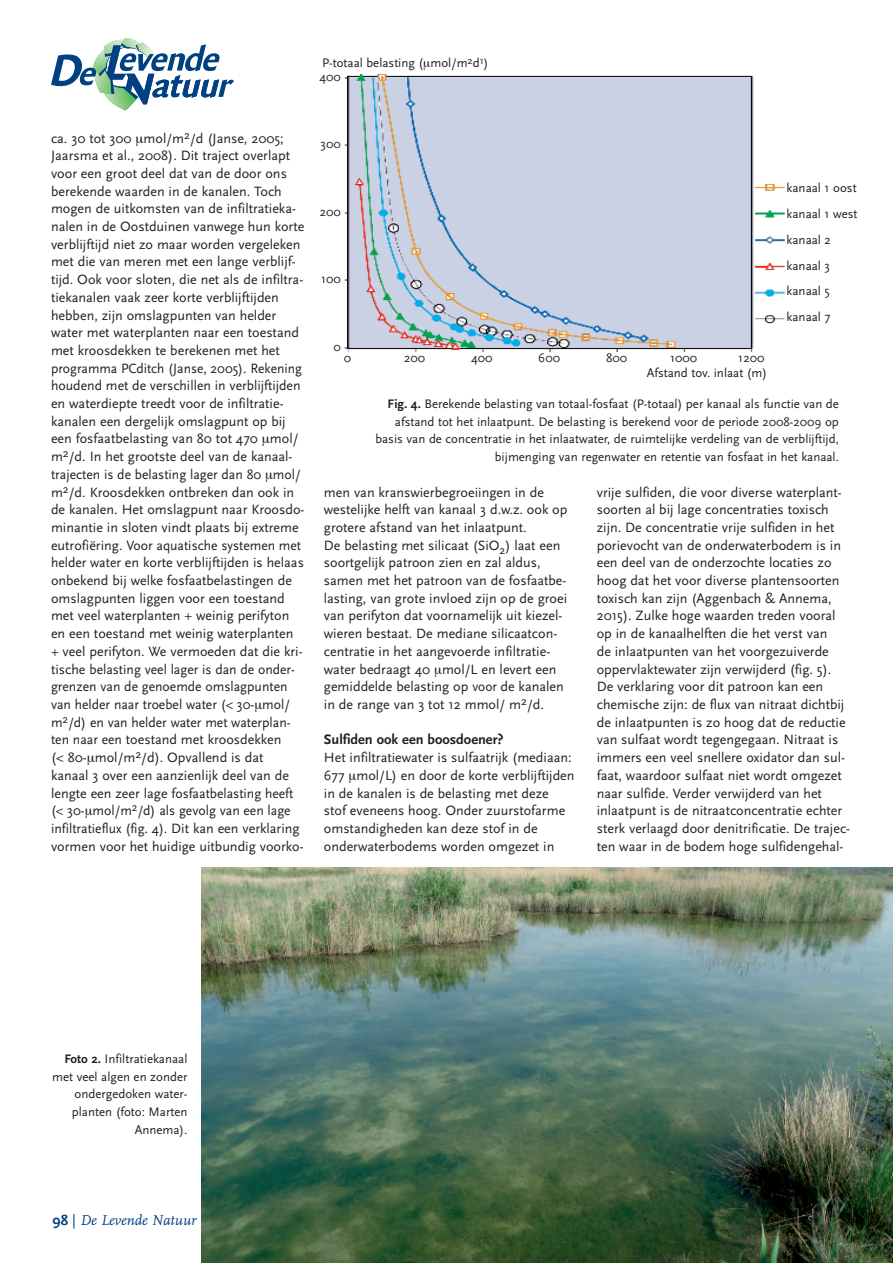
<style>
.page{position:relative;width:893px;height:1263px;background:#fff}
.page>*{position:absolute;margin:0;border:0;box-sizing:border-box;transform-origin:0 0}
.t1{font:700 14.4px "Scala Sans";color:#231f20}
.t2{font:14.1px/17.7px "Scala Sans";color:#231f20}
.t3{font:12.9px/17.7px "Scala Sans";color:#231f20;text-align:right}
.s1{font-weight:700}
</style>
<div class="page">
<svg style="left:51px;top:38px;width:183px;height:73px"></svg>
<img style="left:348px;top:73px;width:407px;height:279px">
<img style="left:201px;top:867px;width:692px;height:396px">
<img style="left:755px;top:183px;width:30px;height:141px">
<p class="t3" style="left:322px;top:54px;width:168px">P-totaal belasting ( mol/m<sup>2</sup>d<sup>1</sup>)</p>
<p class="t3" style="left:319px;top:67px;width:30px">400 -</p>
<p class="t2" style="left:51px;top:129px;width:255px">ca. 30 tot 300 mol/m<sup>2</sup>/d (Janse, 2005; Jaarsma et al., 2008). Dit traject overlapt voor een groot deel dat van de door ons berekende waarden in de kanalen. Toch mogen de uitkomsten van de infiltratieka&shy;nalen in de Oostduinen vanwege hun korte verblijftijd niet zo maar worden vergeleken met die van meren met een lange verblijf&shy;tijd. Ook voor sloten, die net als de infiltra&shy;tiekanalen vaak zeer korte verblijftijden hebben, zijn omslagpunten van helder water met waterplanten naar een toestand met kroosdekken te berekenen met het programma PCditch (Janse, 2005). Rekening houdend met de verschillen in verblijftijden en waterdiepte treedt voor de infiltratie&shy;kanalen een dergelijk omslagpunt op bij een fosfaatbelasting van 80 tot 470 mol/ m<sup>2</sup>/d. In het grootste deel van de kanaal&shy;trajecten is de belasting lager dan 80 mol/ m<sup>2</sup>/d. Kroosdekken ontbreken dan ook in de kanalen. Het omslagpunt naar Kroosdo&shy;minantie in sloten vindt plaats bij extreme eutrofiëring. Voor aquatische systemen met helder water en korte verblijftijden is helaas onbekend bij welke fosfaatbelastingen de omslagpunten liggen voor een toestand met veel waterplanten + weinig perifyton en een toestand met weinig waterplanten + veel perifyton. We vermoeden dat die kri&shy;tische belasting veel lager is dan de onder&shy;grenzen van de genoemde omslagpunten van helder naar troebel water (&lt; 30- mol/ m<sup>2</sup>/d) en van helder water met waterplan&shy;ten naar een toestand met kroosdekken<br>(&lt; 80- mol/m<sup>2</sup>/d). Opvallend is dat kanaal 3 over een aanzienlijk deel van de lengte een zeer lage fosfaatbelasting heeft (&lt; 30- mol/m<sup>2</sup>/d) als gevolg van een lage infiltratieflux (fig. 4). Dit kan een verklaring vormen voor het huidige uitbundig voorko-</p>
<p class="t3" style="left:321px;top:135px;width:29px">300 -</p>
<p class="t3" style="left:320px;top:202px;width:30px">200 -</p>
<p class="t3" style="left:321px;top:270px;width:28px">100 -</p>
<p class="t3" style="left:334px;top:337px;width:16px">0 -</p>
<p class="t3" style="left:344px;top:348px;width:9px">0</p>
<p class="t3" style="left:404px;top:348px;width:23px">200</p>
<p class="t3" style="left:471px;top:348px;width:23px">400</p>
<p class="t3" style="left:538px;top:348px;width:23px">600</p>
<p class="t3" style="left:606px;top:348px;width:23px">800</p>
<p class="t3" style="left:670px;top:348px;width:29px">1000</p>
<p class="t3" style="left:647px;top:350px;width:122px;line-height:15px">1200<br>Afstand tov. inlaat (m)</p>
<p class="t3" style="left:787px;top:174px;width:72px;line-height:26px;text-align:left">kanaal 1 oost kanaal 1 west kanaal 2 kanaal 3 kanaal 5 kanaal 7</p>
<p class="t3" style="left:375px;top:395px;width:465px"><span class="s1">Fig. 4.</span> Berekende belasting van totaal-fosfaat (P-totaal) per kanaal als functie van de afstand tot het inlaatpunt. De belasting is berekend voor de periode 2008-2009 op basis van de concentratie in het inlaatwater, de ruimtelijke verdeling van de verblijftijd, bijmenging van regenwater en retentie van fosfaat in het kanaal.</p>
<p class="t2" style="left:324px;top:483px;width:245px">men van kranswierbegroeiingen in de westelijke helft van kanaal 3 d.w.z. ook op grotere afstand van het inlaatpunt.<br>De belasting met silicaat (SiO<sub>2</sub>) laat een soortgelijk patroon zien en zal aldus, samen met het patroon van de fosfaatbe&shy;lasting, van grote invloed zijn op de groei van perifyton dat voornamelijk uit kiezel&shy;wieren bestaat. De mediane silicaatcon&shy;centratie in het aangevoerde infiltratie&shy;water bedraagt 40 mol/L en levert een gemiddelde belasting op voor de kanalen in de range van 3 tot 12 mmol/ m<sup>2</sup>/d.</p>
<p class="t1" style="left:324px;top:731px;width:181px">Sulfiden ook een boosdoener?</p>
<p class="t2" style="left:324px;top:748px;width:252px">Het infiltratiewater is sulfaatrijk (mediaan:<br>677 mol/L) en door de korte verblijftijden in de kanalen is de belasting met deze<br>stof eveneens hoog. Onder zuurstofarme omstandigheden kan deze stof in de onderwaterbodems worden omgezet in</p>
<p class="t2" style="left:597px;top:483px;width:255px">vrije sulfiden, die voor diverse waterplant&shy;soorten al bij lage concentraties toxisch zijn. De concentratie vrije sulfiden in het porievocht van de onderwaterbodem is in een deel van de onderzochte locaties zo hoog dat het voor diverse plantensoorten toxisch kan zijn (Aggenbach &amp; Annema, 2015). Zulke hoge waarden treden vooral op in de kanaalhelften die het verst van<br>de inlaatpunten van het voorgezuiverde oppervlaktewater zijn verwijderd (fig. 5).<br>De verklaring voor dit patroon kan een chemische zijn: de flux van nitraat dichtbij de inlaatpunten is zo hoog dat de reductie van sulfaat wordt tegengegaan. Nitraat is immers een veel snellere oxidator dan sul&shy;faat, waardoor sulfaat niet wordt omgezet naar sulfide. Verder verwijderd van het inlaatpunt is de nitraatconcentratie echter sterk verlaagd door denitrificatie. De trajec&shy;ten waar in de bodem hoge sulfidengehal-</p>
<p class="t3" style="left:52px;top:1050px;width:137px"><span class="s1">Foto 2.</span> Infiltratiekanaal met veel algen en zonder ondergedoken water&shy;planten (foto: Marten<br>Annema).</p>
</div>
